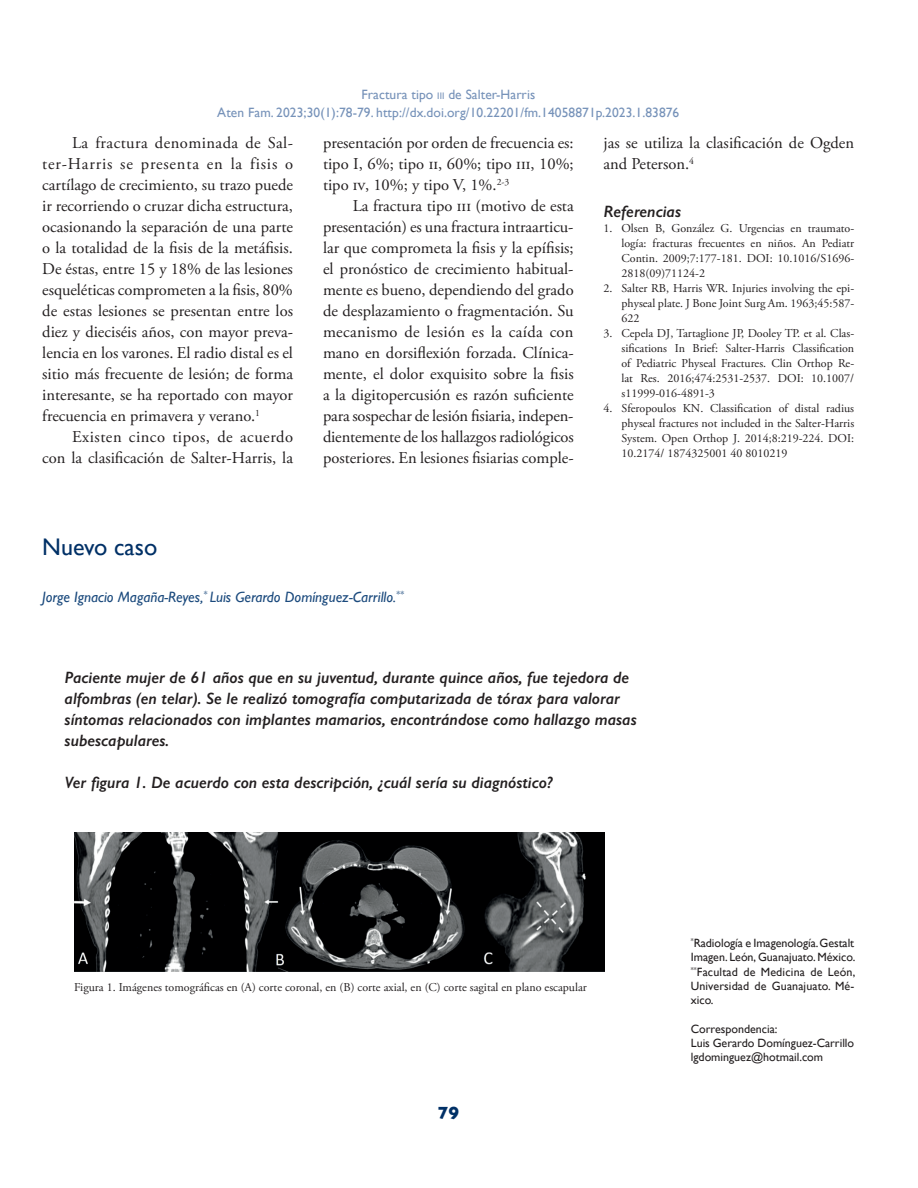
<style>
.page{position:relative;width:918px;height:1188px;background:#fff}
.page>*{position:absolute;margin:0;border:0;box-sizing:border-box;transform-origin:0 0}
.t1{font:24px "Gill Sans";color:#003066}
.t2{font:700 18px "Gill Sans";color:#003066}
.t3{font:16.5px/21px "Adobe Garamond Pro";color:#231f20;text-align:justify}
.t4{font:italic 600 16.5px/21px "Gill Sans";color:#231f20}
.t5{font:italic 15px "Gill Sans";color:#1b4a7d}
.t6{font:13.5px/18px "Gill Sans";letter-spacing:.005em;color:#7692b9;text-align:center}
.t7{font:12px/15px "Adobe Garamond Pro";color:#231f20;text-align:justify}
.t8{font:12px/14.2px "Gill Sans";color:#231f20;text-align:justify}
.s1{font-size:9.45px}
</style>
<div class="page">
<img style="left:74px;top:833px;width:530px;height:138px">
<p class="t6" style="left:217px;top:85px;width:464px">Fractura tipo <span class="s1">iii</span> de Salter-Harris<br>Aten Fam. 2023;30(1):78-79. http://dx.doi.org/10.22201/fm.14058871p.2023.1.83876</p>
<p class="t3" style="left:42px;top:133px;width:252px;text-indent:30px">La fractura denominada de Sal&shy;ter-Harris se presenta en la fisis o cartílago de crecimiento, su trazo puede ir recorriendo o cruzar dicha estructura, ocasionando la separación de una parte o la totalidad de la fisis de la metáfisis.<br>De éstas, entre 15 y 18% de las lesiones esqueléticas comprometen a la fisis, 80% de estas lesiones se presentan entre los diez y dieciséis años, con mayor preva&shy;lencia en los varones. El radio distal es el sitio más frecuente de lesión; de forma interesante, se ha reportado con mayor frecuencia en primavera y verano.<sup>1</sup></p>
<p class="t3" style="left:42px;top:427px;width:252px;text-align:right">Existen cinco tipos, de acuerdo<br>con la clasificación de Salter-Harris, la</p>
<p class="t3" style="left:323px;top:133px;width:252px">presentación por orden de frecuencia es: tipo I, 6%; tipo ii, 60%; tipo iii, 10%; tipo iv, 10%; y tipo V, 1%.<sup>2-3</sup></p>
<p class="t3" style="left:323px;top:196px;width:252px;text-indent:30px">La fractura tipo iii (motivo de esta presentación) es una fractura intraarticu&shy;lar que comprometa la fisis y la epífisis; el pronóstico de crecimiento habitual&shy;mente es bueno, dependiendo del grado de desplazamiento o fragmentación. Su mecanismo de lesión es la caída con mano en dorsiflexión forzada. Clínica&shy;mente, el dolor exquisito sobre la fisis a la digitopercusión es razón suficiente para sospechar de lesión fisiaria, indepen&shy;dientemente de los hallazgos radiológicos posteriores. En lesiones fisiarias comple-</p>
<p class="t3" style="left:603px;top:133px;width:252px">jas se utiliza la clasificación de Ogden and Peterson.<sup>4</sup></p>
<p class="t4" style="left:603px;top:201px;width:79px">Referencias</p>
<p class="t7" style="left:621px;top:221px;width:234px;text-indent:-18px">1. Olsen B, González G. Urgencias en traumato&shy;logía: fracturas frecuentes en niños. An Pediatr Contin. 2009;7:177-181. DOI: 10.1016/S1696- 2818(09)71124-2</p>
<p class="t7" style="left:621px;top:281px;width:234px;text-indent:-18px">2. Salter RB, Harris WR. Injuries involving the epi&shy;physeal plate. J Bone Joint Surg Am. 1963;45:587- 622</p>
<p class="t7" style="left:621px;top:326px;width:234px;text-indent:-18px">3. Cepela DJ, Tartaglione JP, Dooley TP. et al. Clas&shy;sifications In Brief: Salter-Harris Classification of Pediatric Physeal Fractures. Clin Orthop Re&shy;lat Res. 2016;474:2531-2537. DOI: 10.1007/ s11999-016-4891-3</p>
<p class="t7" style="left:621px;top:401px;width:234px;text-indent:-18px">4. Sferopoulos KN. Classification of distal radius physeal fractures not included in the Salter-Harris System. Open Orthop J. 2014;8:219-224. DOI:<br>10.2174/ 1874325001 40 8010219</p>
<h1 class="t1" style="left:42px;top:533px;width:117px">Nuevo caso</h1>
<p class="t5" style="left:42px;top:588px;width:363px">Jorge Ignacio Magaña-Reyes,<sup>*</sup> Luis Gerardo Domínguez-Carrillo.<sup>**</sup></p>
<p class="t4" style="left:65px;top:666px;width:574px">Paciente mujer de 61 años que en su juventud, durante quince años, fue tejedora de alfombras (en telar). Se le realizó tomografía computarizada de tórax para valorar síntomas relacionados con implantes mamarios, encontrándose como hallazgo masas subescapulares.</p>
<p class="t4" style="left:65px;top:771px;width:490px">Ver figura 1. De acuerdo con esta descripción, ¿cuál sería su diagnóstico?</p>
<p class="t7" style="left:74px;top:980px;width:514px">Figura 1. Imágenes tomográficas en (A) corte coronal, en (B) corte axial, en (C) corte sagital en plano escapular</p>
<p class="t2" style="left:438px;top:1099px;width:23px">79</p>
<p class="t8" style="left:691px;top:936px;width:166px"><sup>*</sup>Radiología e Imagenología. Gestalt Imagen. León, Guanajuato. México. <sup>**</sup>Facultad de Medicina de León, Universidad de Guanajuato. Mé&shy;xico.</p>
<p class="t8" style="left:691px;top:1021px;width:165px;text-align:left">Correspondencia:<br>Luis Gerardo Domínguez-Carrillo lgdominguez@hotmail.com</p>
</div>
